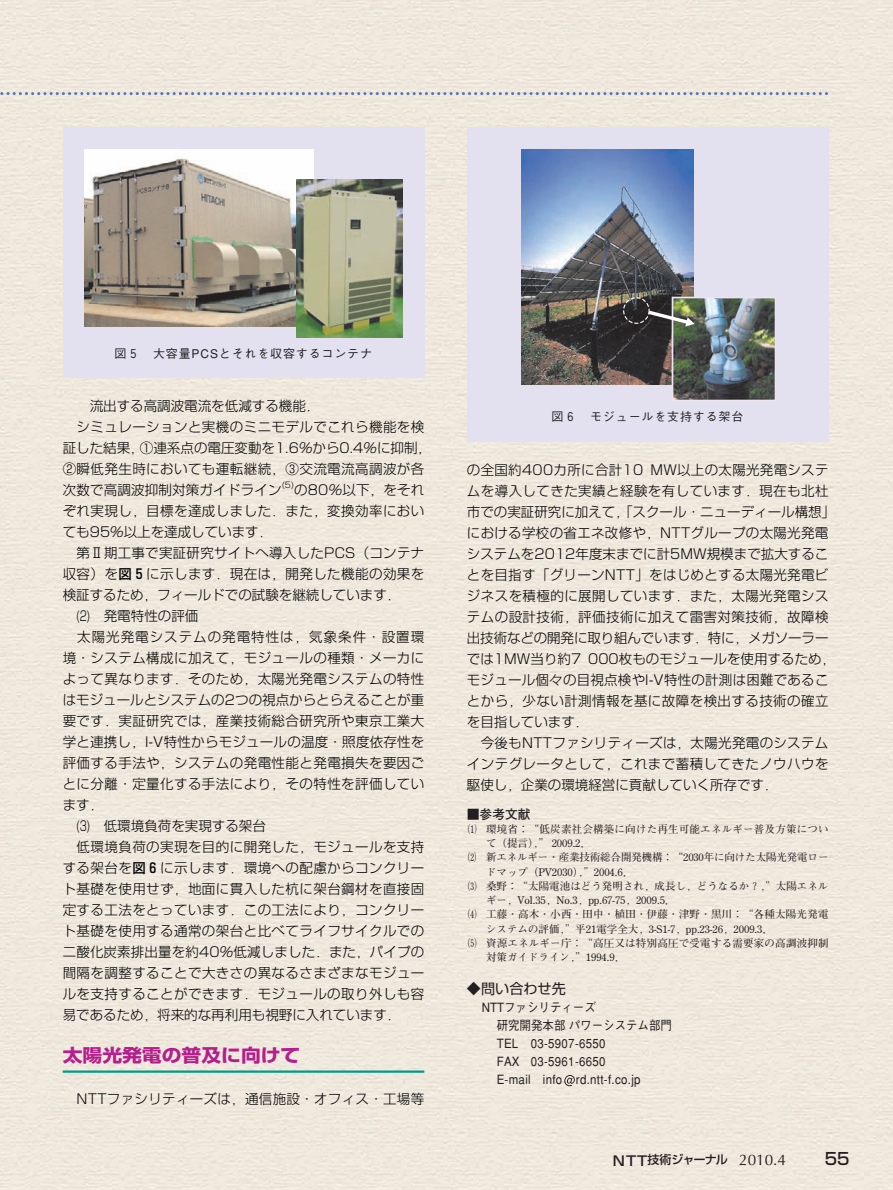
<style>
.page{position:relative;width:893px;height:1190px;background:#fff}
.page>*{position:absolute;margin:0;border:0;box-sizing:border-box;transform-origin:0 0}
.t1{font:700 18px "Shin Go";color:#b41e8d;scale:1.1 1}
.t2{font:500 16.5px "Shin Go";color:#231f20}
.t3{font:14.1px "Shin Go";color:#231f20}
.t4{font:300 13.5px/21px "Shin Go";letter-spacing:.03em;color:#000;text-align:justify}
.t5{font:300 13.5px "Shin Go";color:#000}
.t6{font:300 13.5px "Shin Go";letter-spacing:.01em;color:#000}
.t7{font:300 13.5px "Shin Go";color:#000;scale:.7 1}
.t8{font:300 13.5px "Shin Go";letter-spacing:.075em;color:#000}
.t9{font:500 12.75px/18px "Gothic BBB";letter-spacing:.025em;color:#231f20;scale:.9 1}
.t10{font:700 12.75px "Futo Go B101";color:#231f20}
.t11{font:500 12px "Gothic BBB";letter-spacing:.07em;color:#231f20}
.t12{font:500 12px "Shin Go";letter-spacing:-.075em;color:#231f20}
.t13{font:700 10.5px "Futo Min A101";letter-spacing:.005em;color:#231f20;scale:.7 1}
.t14{font:700 10.5px "Futo Min A101";letter-spacing:.005em;color:#231f20}
.t15{font:300 8.1px "Shin Go";color:#000}
.s1{font-weight:500}
.s2{font-size:13.5px}
.s3{font-family:"Optima";font-weight:400;font-size:15.3px}
</style>
<div class="page">
<div style="left:0;top:0;width:892px;height:1190px;background:#efe8dd"></div>
<hr style="left:63px;top:1070px;width:361px;height:2px;background:#009b87">
<svg style="left:564px;top:1074px;width:11px;height:12px"></svg>
<svg style="left:0;top:92px;width:828px;height:3px;background:#b4bcce"></svg>
<div style="left:63px;top:128px;width:361px;height:250px;background:#e3e0ef"></div>
<img style="left:85px;top:150px;width:228px;height:176px">
<img style="left:296px;top:180px;width:107px;height:157px">
<div style="left:467px;top:128px;width:361px;height:314px;background:#e3e0ef"></div>
<img style="left:521px;top:150px;width:172px;height:234px">
<img style="left:674px;top:300px;width:99px;height:98px">
<div style="left:671px;top:297px;width:105px;height:104px;border:2px solid #eee4f0"></div>
<div style="left:623px;top:297px;width:26px;height:27px;border:1px dashed #fff;border-radius:50%"></div>
<svg style="left:645px;top:308px;width:49px;height:18px"></svg>
<p class="t11" style="left:115px;top:348px;width:259px">図５　大容量PCSとそれを収容するコンテナ</p>
<p class="t5" style="left:90px;top:401px;width:231px">流出する高調波電流を低減する機能．</p>
<p class="t4" style="left:77px;top:418px;width:349px">シミュレーションと実機のミニモデルでこれら機能を検</p>
<p class="t5" style="left:63px;top:443px;width:370px">証した結果，①連系点の電圧変動を1.6％から0.4％に抑制，</p>
<p class="t4" style="left:63px;top:460px;width:363px">②瞬低発生時においても運転継続，③交流電流高調波が各</p>
<p class="t4" style="left:63px;top:481px;width:220px">次数で高調波抑制対策ガイドライン</p>
<p class="t15" style="left:282px;top:482px;width:14px">(5)</p>
<p class="t4" style="left:63px;top:481px;width:363px;text-indent:231px">の80％以下，をそれぞれ実現し，目標を達成しました．また，変換効率においても95％以上を達成しています．</p>
<p class="t4" style="left:76px;top:544px;width:349px">第Ⅱ期工事で実証研究サイトへ導入したPCS（コンテナ</p>
<p class="t4" style="left:63px;top:565px;width:363px">収容）を<span class="s1">図５</span>に示します．現在は，開発した機能の効果を</p>
<p class="t5" style="left:63px;top:590px;width:339px">検証するため，フィールドでの試験を継続しています．</p>
<p class="t7" style="left:76px;top:611px;width:176px">(2) 発電特性の評価</p>
<p class="t8" style="left:77px;top:632px;width:348px">太陽光発電システムの発電特性は，気象条件・設置環</p>
<p class="t4" style="left:63px;top:649px;width:363px">境・システム構成に加えて，モジュールの種類・メーカに</p>
<p class="t4" style="left:63px;top:670px;width:363px">よって異なります．そのため，太陽光発電システムの特性</p>
<p class="t5" style="left:63px;top:695px;width:363px">はモジュールとシステムの2つの視点からとらえることが重</p>
<p class="t4" style="left:63px;top:712px;width:363px">要です．実証研究では，産業技術総合研究所や東京工業大</p>
<p class="t4" style="left:63px;top:733px;width:363px">学と連携し，I-V特性からモジュールの温度・照度依存性を</p>
<p class="t4" style="left:63px;top:754px;width:363px">評価する手法や，システムの発電性能と発電損失を要因ご</p>
<p class="t4" style="left:63px;top:775px;width:363px">とに分離・定量化する手法により，その特性を評価してい</p>
<p class="t4" style="left:63px;top:796px;width:42px">ます．</p>
<p class="t7" style="left:76px;top:821px;width:272px">(3) 低環境負荷を実現する架台</p>
<p class="t4" style="left:77px;top:838px;width:349px">低環境負荷の実現を目的に開発した，モジュールを支持</p>
<p class="t4" style="left:63px;top:859px;width:363px">する架台を<span class="s1">図６</span>に示します．環境への配慮からコンクリー</p>
<p class="t4" style="left:63px;top:880px;width:363px">ト基礎を使用せず，地面に貫入した杭に架台鋼材を直接固</p>
<p class="t4" style="left:63px;top:901px;width:363px">定する工法をとっています．この工法により，コンクリー</p>
<p class="t4" style="left:63px;top:922px;width:363px">ト基礎を使用する通常の架台と比べてライフサイクルでの</p>
<p class="t6" style="left:63px;top:947px;width:363px">二酸化炭素排出量を約40％低減しました．また，パイプの</p>
<p class="t4" style="left:63px;top:964px;width:363px">間隔を調整することで大きさの異なるさまざまなモジュー</p>
<p class="t4" style="left:63px;top:985px;width:363px">ルを支持することができます．モジュールの取り外しも容</p>
<p class="t5" style="left:63px;top:1010px;width:339px">易であるため，将来的な再利用も視野に入れています．</p>
<h1 class="t1" style="left:63px;top:1048px;width:217px">太陽光発電の普及に向けて</h1>
<p class="t4" style="left:76px;top:1090px;width:349px">NTTファシリティーズは，通信施設・オフィス・工場等</p>
<p class="t11" style="left:551px;top:411px;width:193px">図６　モジュールを支持する架台</p>
<p class="t4" style="left:467px;top:461px;width:370px;text-align:left">の全国約400カ所に合計10 MW以上の太陽光発電システムを導入してきた実績と経験を有しています．現在も北杜市での実証研究に加えて，「スクール・ニューディール構想」における学校の省エネ改修や，NTTグループの太陽光発電システムを2012年度末までに計5MW規模まで拡大することを目指す「グリーンNTT」をはじめとする太陽光発電ビジネスを積極的に展開しています．また，太陽光発電システムの設計技術，評価技術に加えて雷害対策技術，故障検出技術などの開発に取り組んでいます．特に，メガソーラーでは1MW当り約7 000枚ものモジュールを使用するため，モジュール個々の目視点検やI-V特性の計測は困難であることから，少ない計測情報を基に故障を検出する技術の確立を目指しています．</p>
<p class="t4" style="left:467px;top:734px;width:363px;text-indent:14px">今後もNTTファシリティーズは，太陽光発電のシステムインテグレータとして，これまで蓄積してきたノウハウを駆使し，企業の環境経営に貢献していく所存です．</p>
<p class="t10" style="left:467px;top:809px;width:65px">■参考文献</p>
<p class="t13" style="left:463px;top:825px;width:523px">（1） 環境省：“低炭素社会構築に向けた再生可能エネルギー普及方策につい</p>
<p class="t14" style="left:486px;top:839px;width:106px">て（提言），” 2009.2．</p>
<p class="t13" style="left:463px;top:853px;width:523px">（2） 新エネルギー・産業技術総合開発機構：“2030年に向けた太陽光発電ロー</p>
<p class="t14" style="left:486px;top:868px;width:149px">ドマップ（PV2030），”2004.6．</p>
<p class="t13" style="left:463px;top:882px;width:523px">（3） 桑野：“太陽電池はどう発明され，成長し，どうなるか？，”太陽エネル</p>
<p class="t14" style="left:486px;top:896px;width:191px">ギー，Vol.35，No.3，pp.67-75，2009.5．</p>
<p class="t13" style="left:463px;top:910px;width:523px">（4） 工藤・高木・小西・田中・植田・伊藤・津野・黒川：“各種太陽光発電</p>
<p class="t14" style="left:486px;top:925px;width:288px">システムの評価，”平21電学全大，3-S1-7，pp.23-26，2009.3．</p>
<p class="t13" style="left:463px;top:939px;width:523px">（5） 資源エネルギー庁：“高圧又は特別高圧で受電する需要家の高調波抑制</p>
<p class="t14" style="left:486px;top:953px;width:141px">対策ガイドライン，”1994.9．</p>
<p class="t3" style="left:467px;top:983px;width:100px">◆問い合わせ先</p>
<p class="t9" style="left:496px;top:1000px;width:196px;text-indent:-15px">NTTファシリティーズ<br>研究開発本部パワーシステム部門<br>TEL 03-5907-6550<br>FAX 03-5961-6650<br>E-mail info rd.ntt-f.co.jp</p>
<p class="t12" style="left:612px;top:1155px;width:175px"><span class="s2">NTT</span>技術ジャーナル <span class="s3">2010.4</span></p>
<p class="t2" style="left:824px;top:1153px;width:27px">55</p>
</div>
